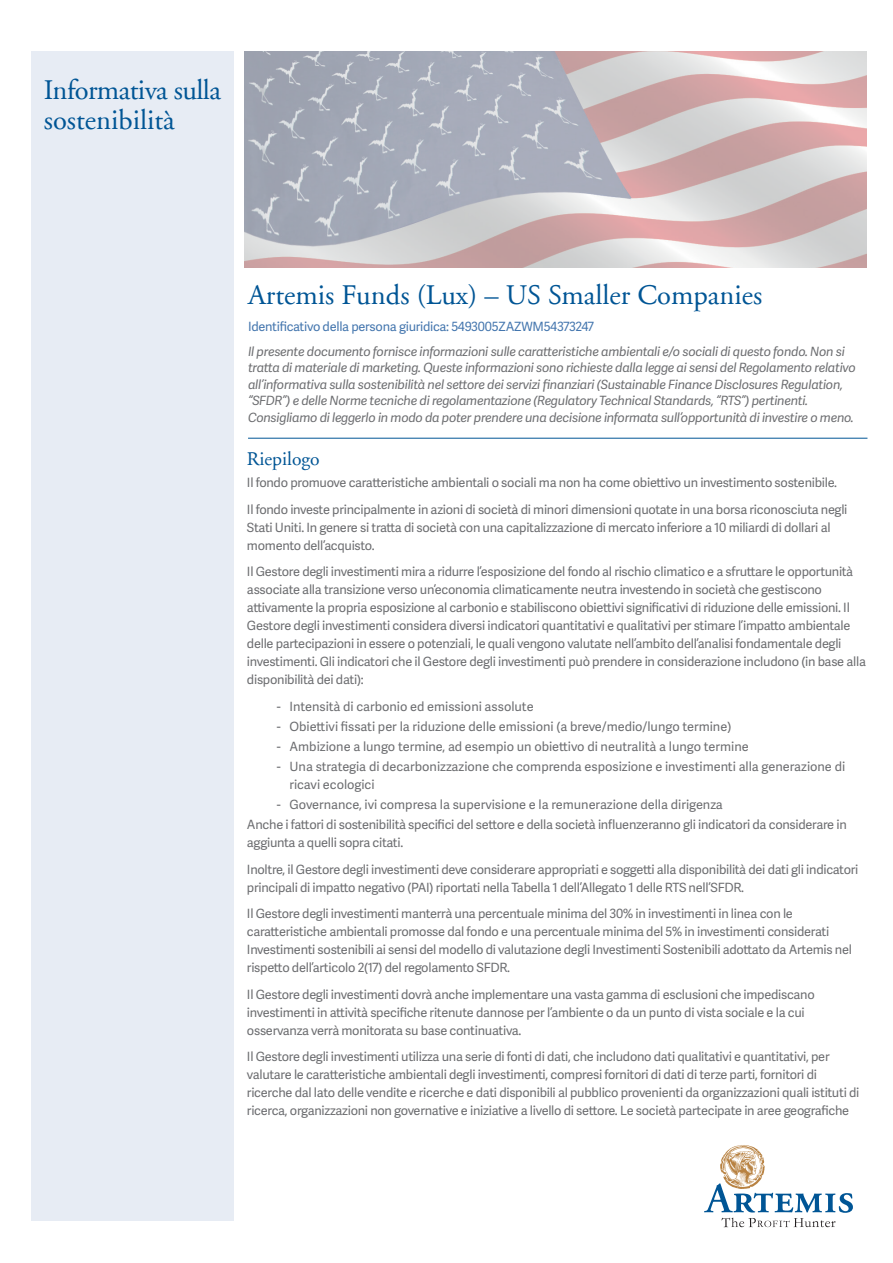
<style>
.page{position:relative;width:893px;height:1263px;background:#fff}
.page>*{position:absolute;margin:0;border:0;box-sizing:border-box;transform-origin:0 0}
.t1{font:28.5px "Adobe Garamond";color:#005595}
.t2{font:28.5px/30px "Adobe Garamond";letter-spacing:-.02em;color:#005595}
.t3{font:19.5px "Adobe Garamond";color:#005595}
.t4{font:12.75px/18px "Adelle Sans";letter-spacing:-.02em;color:#6c6d70}
.t5{font:italic 12.75px/16.5px "Adelle Sans";letter-spacing:-.02em;color:#6c6d70}
.t6{font:12.75px/18px "Adelle Sans";color:#6c6d70}
.t7{font:12.75px "Adelle Sans";letter-spacing:-.02em;color:#4476ae}
</style>
<div class="page">
<div style="left:31px;top:51px;width:203px;height:1169px;background:#e7ecf4"></div>
<svg style="left:704px;top:1145px;width:149px;height:82px"></svg>
<img style="left:244px;top:51px;width:623px;height:217px">
<hr style="left:248px;top:438px;width:619px;height:1px;background:#005595">
<h1 class="t2" style="left:44px;top:76px;width:178px">Informativa sulla sostenibilità</h1>
<h1 class="t1" style="left:248px;top:280px;width:516px">Artemis Funds (Lux) – US Smaller Companies</h1>
<p class="t7" style="left:248px;top:317px;width:348px">Identificativo della persona giuridica: 5493005ZAZWM54373247</p>
<p class="t5" style="left:248px;top:343px;width:609px">Il presente documento fornisce informazioni sulle caratteristiche ambientali e/o sociali di questo fondo. Non si tratta di materiale di marketing. Queste informazioni sono richieste dalla legge ai sensi del Regolamento relativo all’informativa sulla sostenibilità nel settore dei servizi finanziari (Sustainable Finance Disclosures Regulation, “SFDR”) e delle Norme tecniche di regolamentazione (Regulatory Technical Standards, “RTS”) pertinenti.<br>Consigliamo di leggerlo in modo da poter prendere una decisione informata sull’opportunità di investire o meno.</p>
<h2 class="t3" style="left:247px;top:448px;width:74px">Riepilogo</h2>
<p class="t4" style="left:247px;top:469px;width:602px;line-height:26.5px">Il fondo promuove caratteristiche ambientali o sociali ma non ha come obiettivo un investimento sostenibile.<br>Il fondo investe principalmente in azioni di società di minori dimensioni quotate in una borsa riconosciuta negli</p>
<p class="t4" style="left:247px;top:518px;width:585px">Stati Uniti. In genere si tratta di società con una capitalizzazione di mercato inferiore a 10 miliardi di dollari al momento dell’acquisto.</p>
<p class="t4" style="left:247px;top:562px;width:620px">Il Gestore degli investimenti mira a ridurre l’esposizione del fondo al rischio climatico e a sfruttare le opportunità associate alla transizione verso un’economia climaticamente neutra investendo in società che gestiscono attivamente la propria esposizione al carbonio e stabiliscono obiettivi significativi di riduzione delle emissioni. Il Gestore degli investimenti considera diversi indicatori quantitativi e qualitativi per stimare l’impatto ambientale delle partecipazioni in essere o potenziali, le quali vengono valutate nell’ambito dell’analisi fondamentale degli investimenti. Gli indicatori che il Gestore degli investimenti può prendere in considerazione includono (in base alla disponibilità dei dati):</p>
<p class="t6" style="left:277px;top:697px;width:258px">- Intensità di carbonio ed emissioni assolute</p>
<p class="t6" style="left:277px;top:717px;width:456px">- Obiettivi fissati per la riduzione delle emissioni (a breve/medio/lungo termine)</p>
<p class="t6" style="left:277px;top:737px;width:473px">- Ambizione a lungo termine, ad esempio un obiettivo di neutralità a lungo termine</p>
<p class="t6" style="left:289px;top:757px;width:557px;text-indent:-13px">- Una strategia di decarbonizzazione che comprenda esposizione e investimenti alla generazione di ricavi ecologici</p>
<p class="t4" style="left:247px;top:794px;width:601px;line-height:20.1px;text-indent:30px">- Governance, ivi compresa la supervisione e la remunerazione della dirigenza<br>Anche i fattori di sostenibilità specifici del settore e della società influenzeranno gli indicatori da considerare in</p>
<p class="t4" style="left:247px;top:829px;width:613px;line-height:26.5px">aggiunta a quelli sopra citati.<br>Inoltre, il Gestore degli investimenti deve considerare appropriati e soggetti alla disponibilità dei dati gli indicatori</p>
<p class="t4" style="left:247px;top:873px;width:547px;line-height:26.5px">principali di impatto negativo (PAI) riportati nella Tabella 1 dell’Allegato 1 delle RTS nell’SFDR.<br>Il Gestore degli investimenti manterrà una percentuale minima del 30% in investimenti in linea con le</p>
<p class="t4" style="left:247px;top:922px;width:606px">caratteristiche ambientali promosse dal fondo e una percentuale minima del 5% in investimenti considerati<br>Investimenti sostenibili ai sensi del modello di valutazione degli Investimenti Sostenibili adottato da Artemis nel rispetto dell’articolo 2(17) del regolamento SFDR.</p>
<p class="t4" style="left:247px;top:985px;width:569px">Il Gestore degli investimenti dovrà anche implementare una vasta gamma di esclusioni che impediscano investimenti in attività specifiche ritenute dannose per l’ambiente o da un punto di vista sociale e la cui osservanza verrà monitorata su base continuativa.</p>
<p class="t4" style="left:247px;top:1047px;width:614px">Il Gestore degli investimenti utilizza una serie di fonti di dati, che includono dati qualitativi e quantitativi, per valutare le caratteristiche ambientali degli investimenti, compresi fornitori di dati di terze parti, fornitori di ricerche dal lato delle vendite e ricerche e dati disponibili al pubblico provenienti da organizzazioni quali istituti di ricerca, organizzazioni non governative e iniziative a livello di settore. Le società partecipate in aree geografiche</p>
</div>
